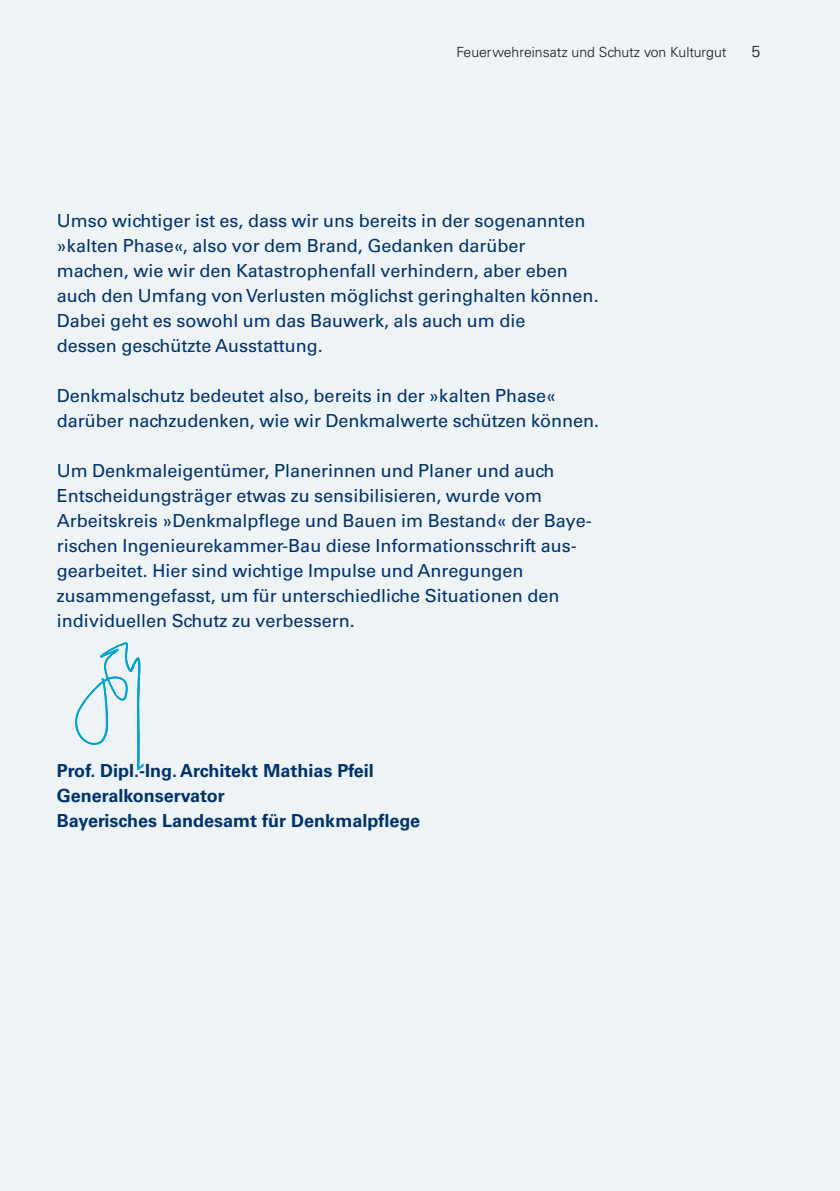
<style>
.page{position:relative;width:840px;height:1191px;background:#fff}
.page>*{position:absolute;margin:0;border:0;box-sizing:border-box;transform-origin:0 0}
.t1{font:18px/25px "Univers LT Std";color:#00326a}
.t2{font:700 18px/25px "Univers LT Std";color:#00326a}
.t3{font:300 16px "Univers LT Std";color:#151616}
.t4{font:300 14px "Univers LT Std";color:#151616}
</style>
<div class="page">
<div style="left:0;top:0;width:839px;height:1191px;background:#eef3f6"></div>
<svg style="left:75px;top:642px;width:68px;height:128px"></svg>
<p class="t4" style="left:456px;top:43px;width:271px">Feuerwehreinsatz und Schutz von Kulturgut</p>
<p class="t3" style="left:751px;top:41px;width:10px">5</p>
<p class="t1" style="left:57px;top:208px;width:543px">Umso wichtiger ist es, dass wir uns bereits in der sogenannten »kalten Phase«, also vor dem Brand, Gedanken darüber machen, wie wir den Katastrophenfall verhindern, aber eben auch den Umfang von Verlusten möglichst geringhalten können.<br>Dabei geht es sowohl um das Bauwerk, als auch um die<br>dessen geschützte Ausstattung.</p>
<p class="t1" style="left:57px;top:383px;width:543px">Denkmalschutz bedeutet also, bereits in der »kalten Phase« darüber nachzudenken, wie wir Denkmalwerte schützen können.</p>
<p class="t1" style="left:57px;top:458px;width:536px">Um Denkmaleigentümer, Planerinnen und Planer und auch Entscheidungsträger etwas zu sensibilisieren, wurde vom Arbeitskreis »Denkmalpflege und Bauen im Bestand« der Baye&shy;rischen Ingenieurekammer-Bau diese Informationsschrift aus&shy;gearbeitet. Hier sind wichtige Impulse und Anregungen zusammengefasst, um für unterschiedliche Situationen den individuellen Schutz zu verbessern.</p>
<p class="t2" style="left:57px;top:758px;width:364px">Prof. Dipl.-Ing. Architekt Mathias Pfeil<br>Generalkonservator<br>Bayerisches Landesamt für Denkmalpflege</p>
</div>
